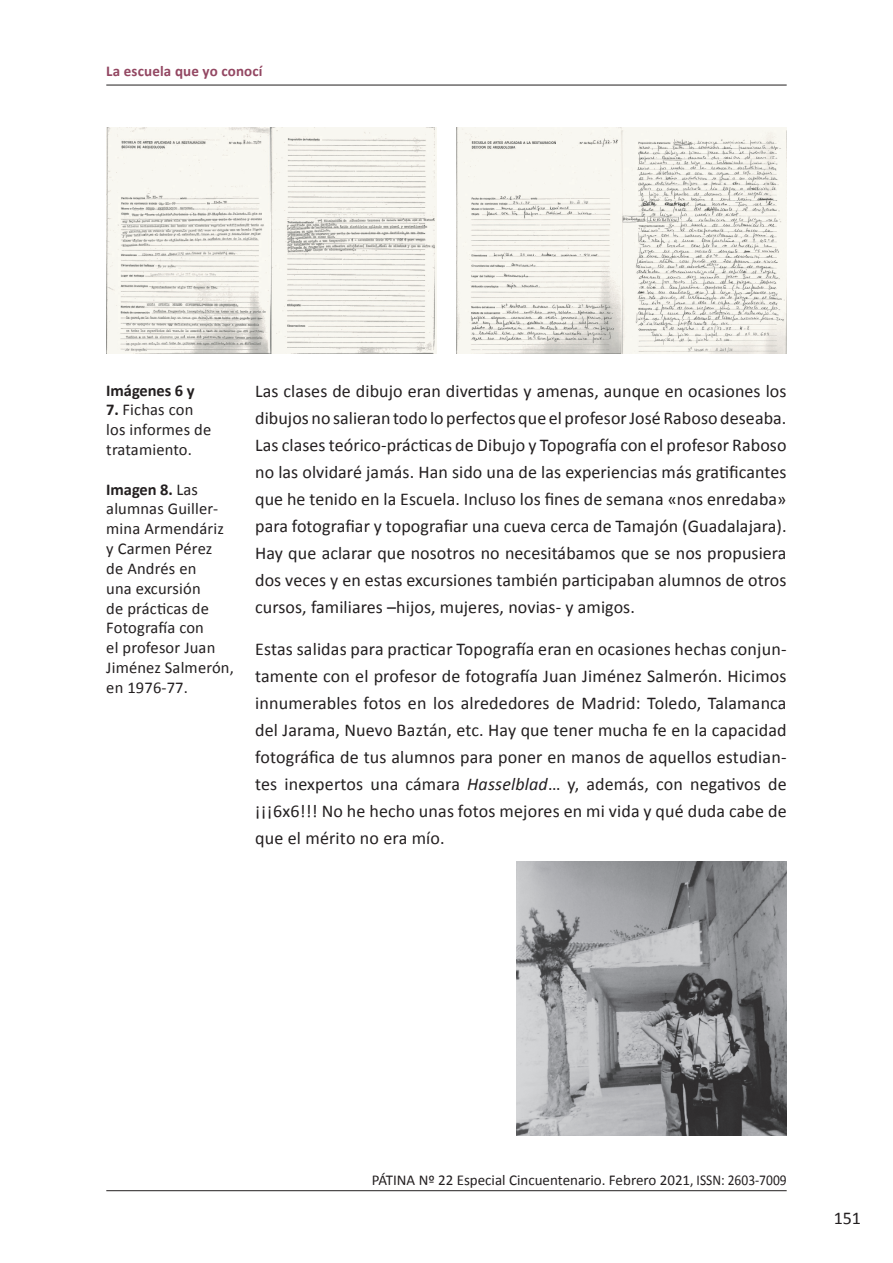
<style>
.page{position:relative;width:893px;height:1263px;background:#fff}
.page>*{position:absolute;margin:0;border:0;box-sizing:border-box;transform-origin:0 0}
.t1{font:18px/27px "Calibri";letter-spacing:.005em;color:#231f20;text-align:justify}
.t2{font:16.5px/19.8px "Calibri";letter-spacing:.01em;color:#231f20}
.t3{font:700 16.5px "Calibri";letter-spacing:-.005em;color:#231f20}
.t4{font:15px "Calibri";color:#231f20}
.t5{font:700 15px "Calibri";letter-spacing:.01em;color:#934762}
.s1{font-weight:700}
.s2{font-style:italic}
</style>
<div class="page">
<hr style="left:106px;top:85px;width:681px;height:1px;background:#231f20">
<hr style="left:106px;top:1190px;width:681px;height:1px;background:#231f20">
<img style="left:106px;top:128px;width:330px;height:225px">
<img style="left:457px;top:128px;width:330px;height:225px">
<img style="left:516px;top:861px;width:271px;height:274px">
<p class="t5" style="left:106px;top:61px;width:158px">La escuela que yo conocí</p>
<p class="t3" style="left:106px;top:380px;width:90px">Imágenes 6 y</p>
<p class="t2" style="left:106px;top:399px;width:106px"><span class="s1">7.</span> Fichas con los informes de tratamiento.</p>
<p class="t2" style="left:106px;top:478px;width:129px"><span class="s1">Imagen 8.</span> Las alumnas Guiller&shy;mina Armendáriz y Carmen Pérez<br>de Andrés en<br>una excursión<br>de prácticas de<br>Fotografía con<br>el profesor Juan<br>Jiménez Salmerón, en 1976-77.</p>
<p class="t1" style="left:255px;top:376px;width:533px">Las clases de dibujo eran divertidas y amenas, aunque en ocasiones los dibujos no salieran todo lo perfectos que el profesor José Raboso deseaba.<br>Las clases teórico-prácticas de Dibujo y Topografía con el profesor Raboso no las olvidaré jamás. Han sido una de las experiencias más gratificantes que he tenido en la Escuela. Incluso los fines de semana «nos enredaba» para fotografiar y topografiar una cueva cerca de Tamajón (Guadalajara).<br>Hay que aclarar que nosotros no necesitábamos que se nos propusiera dos veces y en estas excursiones también participaban alumnos de otros cursos, familiares –hijos, mujeres, novias- y amigos.</p>
<p class="t1" style="left:255px;top:634px;width:533px">Estas salidas para practicar Topografía eran en ocasiones hechas conjun&shy;tamente con el profesor de fotografía Juan Jiménez Salmerón. Hicimos innumerables fotos en los alrededores de Madrid: Toledo, Talamanca del Jarama, Nuevo Baztán, etc. Hay que tener mucha fe en la capacidad fotográfica de tus alumnos para poner en manos de aquellos estudian&shy;tes inexpertos una cámara <span class="s2">Hasselblad</span>… y, además, con negativos de ¡¡¡6x6!!! No he hecho unas fotos mejores en mi vida y qué duda cabe de que el mérito no era mío.</p>
<p class="t4" style="left:372px;top:1171px;width:416px">PÁTINA Nº 22 Especial Cincuentenario. Febrero 2021, ISSN: 2603-7009</p>
<p class="t1" style="left:834px;top:1204px;width:29px">151</p>
</div>
